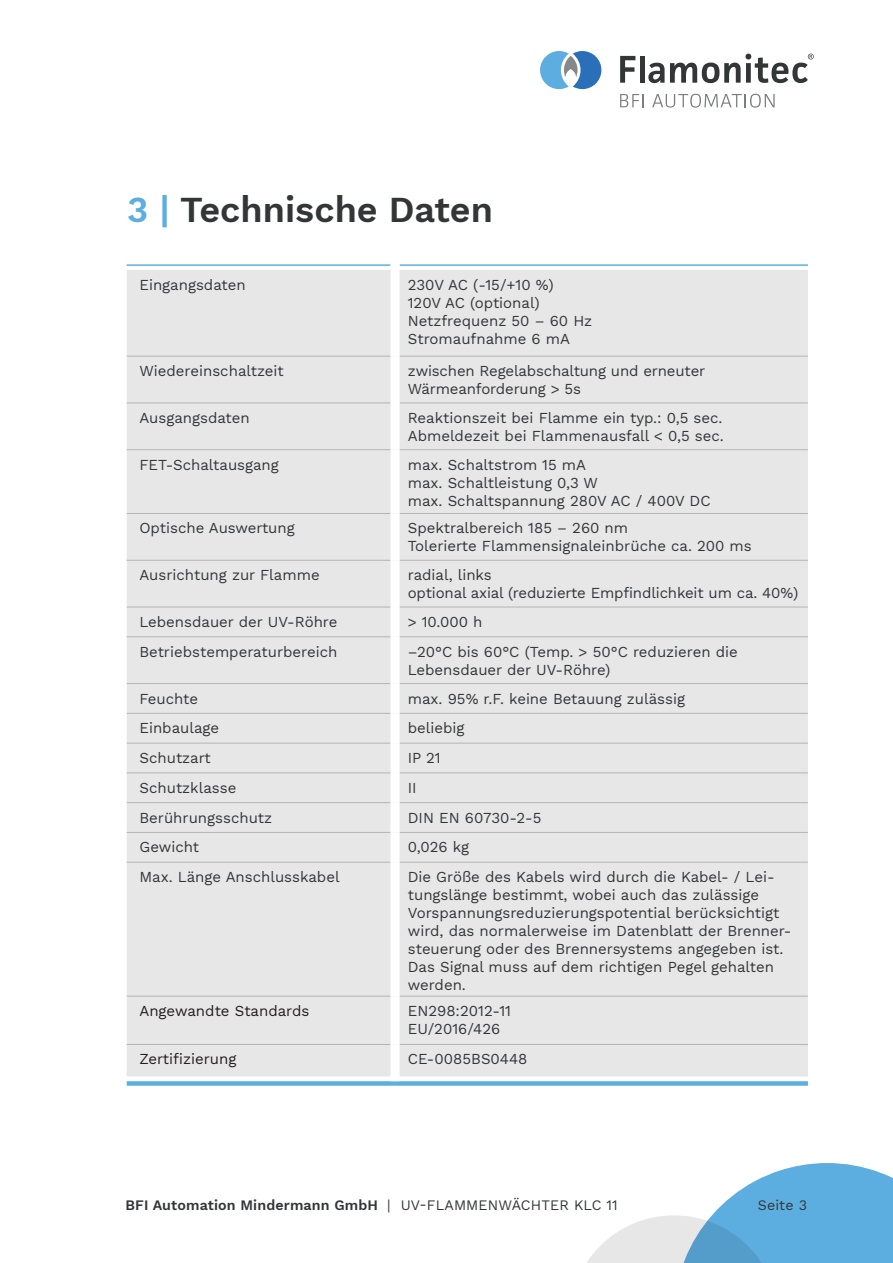
<style>
.page{position:relative;width:893px;height:1263px;background:#fff}
.page>*{position:absolute;margin:0;border:0;box-sizing:border-box;transform-origin:0 0}
.t1{font:600 36px "Work Sans";color:#333637}
.t2{font:15px/18px "Work Sans";color:#333637}
.t3{font:15px "Work Sans";color:#231f20}
.t4{font:600 14.25px "Work Sans";letter-spacing:.01em;color:#333637}
.t5{font:14.25px "Work Sans";letter-spacing:.01em;color:#333637}
.s1{color:#5daee0}
.s2{font-weight:400}
</style>
<div class="page">
<svg style="left:587px;top:1163px;width:306px;height:100px"></svg>
<svg style="left:620px;top:56px;width:15px;height:27px"></svg>
<hr style="left:640px;top:56px;width:4px;height:27px;background:#333637">
<svg style="left:620px;top:94px;width:24px;height:13px"></svg>
<svg style="left:652px;top:94px;width:123px;height:14px"></svg>
<svg style="left:540px;top:51px;width:61px;height:38px"></svg>
<svg style="left:648px;top:54px;width:166px;height:29px"></svg>
<div style="left:127px;top:270px;width:681px;height:802px;background:#e8e7e8"></div>
<hr style="left:127px;top:264px;width:264px;height:2px;background:#5daee0">
<hr style="left:400px;top:264px;width:408px;height:2px;background:#5daee0">
<hr style="left:127px;top:356px;width:264px;height:1px;background:#b3b4b4">
<hr style="left:400px;top:356px;width:408px;height:1px;background:#b3b4b4">
<hr style="left:127px;top:402px;width:264px;height:1px;background:#b3b4b4">
<hr style="left:400px;top:402px;width:408px;height:1px;background:#b3b4b4">
<hr style="left:127px;top:449px;width:264px;height:1px;background:#b3b4b4">
<hr style="left:400px;top:449px;width:408px;height:1px;background:#b3b4b4">
<hr style="left:127px;top:513px;width:264px;height:1px;background:#b3b4b4">
<hr style="left:400px;top:513px;width:408px;height:1px;background:#b3b4b4">
<hr style="left:127px;top:560px;width:264px;height:1px;background:#b3b4b4">
<hr style="left:400px;top:560px;width:408px;height:1px;background:#b3b4b4">
<hr style="left:127px;top:607px;width:264px;height:1px;background:#b3b4b4">
<hr style="left:400px;top:607px;width:408px;height:1px;background:#b3b4b4">
<hr style="left:127px;top:636px;width:264px;height:1px;background:#b3b4b4">
<hr style="left:400px;top:636px;width:408px;height:1px;background:#b3b4b4">
<hr style="left:127px;top:683px;width:264px;height:1px;background:#b3b4b4">
<hr style="left:400px;top:683px;width:408px;height:1px;background:#b3b4b4">
<hr style="left:127px;top:713px;width:264px;height:1px;background:#b3b4b4">
<hr style="left:400px;top:713px;width:408px;height:1px;background:#b3b4b4">
<hr style="left:127px;top:743px;width:264px;height:1px;background:#b3b4b4">
<hr style="left:400px;top:743px;width:408px;height:1px;background:#b3b4b4">
<hr style="left:127px;top:832px;width:264px;height:1px;background:#b3b4b4">
<hr style="left:400px;top:832px;width:408px;height:1px;background:#b3b4b4">
<hr style="left:127px;top:772px;width:264px;height:1px;background:#b3b4b4">
<hr style="left:400px;top:772px;width:408px;height:1px;background:#b3b4b4">
<hr style="left:127px;top:862px;width:264px;height:1px;background:#b3b4b4">
<hr style="left:400px;top:862px;width:408px;height:1px;background:#b3b4b4">
<hr style="left:127px;top:802px;width:264px;height:1px;background:#b3b4b4">
<hr style="left:400px;top:802px;width:408px;height:1px;background:#b3b4b4">
<div style="left:127px;top:1081px;width:268px;height:5px;background:#5daee0"></div>
<div style="left:395px;top:1081px;width:413px;height:5px;background:#5daee0"></div>
<hr style="left:127px;top:996px;width:264px;height:1px;background:#b3b4b4">
<hr style="left:400px;top:996px;width:408px;height:1px;background:#b3b4b4">
<hr style="left:127px;top:1072px;width:264px;height:4px;background:#e8e7e8">
<hr style="left:400px;top:1072px;width:408px;height:4px;background:#e8e7e8">
<hr style="left:127px;top:1044px;width:264px;height:1px;background:#b3b4b4">
<hr style="left:400px;top:1044px;width:408px;height:1px;background:#b3b4b4">
<div style="left:391px;top:270px;width:9px;height:86px;background:#fff"></div>
<div style="left:391px;top:356px;width:9px;height:47px;background:#fff"></div>
<div style="left:391px;top:403px;width:9px;height:47px;background:#fff"></div>
<div style="left:391px;top:450px;width:9px;height:63px;background:#fff"></div>
<div style="left:391px;top:513px;width:9px;height:47px;background:#fff"></div>
<div style="left:391px;top:560px;width:9px;height:47px;background:#fff"></div>
<div style="left:391px;top:607px;width:9px;height:30px;background:#fff"></div>
<div style="left:391px;top:637px;width:9px;height:47px;background:#fff"></div>
<div style="left:391px;top:684px;width:9px;height:29px;background:#fff"></div>
<div style="left:391px;top:713px;width:9px;height:30px;background:#fff"></div>
<div style="left:391px;top:743px;width:9px;height:30px;background:#fff"></div>
<div style="left:391px;top:773px;width:9px;height:30px;background:#fff"></div>
<div style="left:391px;top:803px;width:9px;height:29px;background:#fff"></div>
<div style="left:391px;top:832px;width:9px;height:30px;background:#fff"></div>
<div style="left:391px;top:862px;width:9px;height:134px;background:#fff"></div>
<div style="left:391px;top:996px;width:9px;height:48px;background:#fff"></div>
<div style="left:391px;top:1044px;width:9px;height:30px;background:#fff"></div>
<h1 class="t1" style="left:127px;top:182px;width:367px"><span class="s1">3 |</span> Technische Daten</h1>
<p class="t2" style="left:139px;top:275px;width:108px">Eingangsdaten</p>
<p class="t2" style="left:408px;top:275px;width:186px">230V AC (-15/+10 %)<br>120V AC (optional)<br>Netzfrequenz 50 – 60 Hz<br>Stromaufnahme 6 mA</p>
<p class="t2" style="left:139px;top:361px;width:146px">Wiedereinschaltzeit</p>
<p class="t2" style="left:408px;top:361px;width:299px">zwischen Regelabschaltung und erneuter<br>Wärmeanforderung &gt; 5s</p>
<p class="t2" style="left:139px;top:408px;width:112px">Ausgangsdaten</p>
<p class="t2" style="left:408px;top:408px;width:318px">Reaktionszeit bei Flamme ein typ.: 0,5 sec.<br>Abmeldezeit bei Flammenausfall &lt; 0,5 sec.</p>
<p class="t2" style="left:139px;top:455px;width:141px">FET-Schaltausgang</p>
<p class="t2" style="left:408px;top:455px;width:304px">max. Schaltstrom 15 mA<br>max. Schaltleistung 0,3 W<br>max. Schaltspannung 280V AC / 400V DC</p>
<p class="t2" style="left:139px;top:519px;width:157px">Optische Auswertung</p>
<p class="t2" style="left:408px;top:519px;width:346px">Spektralbereich 185 – 260 nm<br>Tolerierte Flammensignaleinbrüche ca. 200 ms</p>
<p class="t2" style="left:139px;top:565px;width:182px">Ausrichtung zur Flamme</p>
<p class="t2" style="left:408px;top:565px;width:392px">radial, links<br>optional axial (reduzierte Empfindlichkeit um ca. 40%)</p>
<p class="t2" style="left:139px;top:612px;width:200px">Lebensdauer der UV-Röhre</p>
<p class="t2" style="left:408px;top:612px;width:76px">&gt; 10.000 h</p>
<p class="t2" style="left:139px;top:642px;width:199px">Betriebstemperaturbereich</p>
<p class="t2" style="left:408px;top:642px;width:332px">–20°C bis 60°C (Temp. &gt; 50°C reduzieren die<br>Lebensdauer der UV-Röhre)</p>
<p class="t2" style="left:139px;top:689px;width:60px">Feuchte</p>
<p class="t2" style="left:408px;top:689px;width:279px">max. 95% r.F. keine Betauung zulässig</p>
<p class="t2" style="left:139px;top:718px;width:81px">Einbaulage</p>
<p class="t2" style="left:408px;top:718px;width:58px">beliebig</p>
<p class="t2" style="left:139px;top:748px;width:73px">Schutzart</p>
<p class="t2" style="left:408px;top:748px;width:34px">IP 21</p>
<p class="t2" style="left:139px;top:778px;width:98px">Schutzklasse</p>
<p class="t2" style="left:408px;top:778px;width:10px">II</p>
<p class="t2" style="left:139px;top:808px;width:134px">Berührungsschutz</p>
<p class="t2" style="left:408px;top:808px;width:135px">DIN EN 60730-2-5</p>
<p class="t2" style="left:139px;top:838px;width:61px">Gewicht</p>
<p class="t2" style="left:408px;top:838px;width:63px">0,026 kg</p>
<p class="t2" style="left:139px;top:867px;width:202px">Max. Länge Anschlusskabel</p>
<p class="t2" style="left:408px;top:867px;width:385px">Die Größe des Kabels wird durch die Kabel- / Lei&shy;tungslänge bestimmt, wobei auch das zulässige Vorspannungsreduzierungspotential berücksichtigt wird, das normalerweise im Datenblatt der Brenner&shy;steuerung oder des Brennersystems angegeben ist.<br>Das Signal muss auf dem richtigen Pegel gehalten werden.</p>
<p class="t3" style="left:139px;top:999px;width:172px">Angewandte Standards</p>
<p class="t2" style="left:408px;top:1001px;width:105px">EN298:2012-11<br>EU/2016/426</p>
<p class="t3" style="left:139px;top:1048px;width:98px">Zertifizierung</p>
<p class="t2" style="left:408px;top:1050px;width:121px">CE-0085BS0448</p>
<p class="t4" style="left:125px;top:1194px;width:494px">BFI Automation Mindermann GmbH <span class="s2">| UV-FLAMMENWÄCHTER KLC 11</span></p>
<p class="t5" style="left:758px;top:1194px;width:51px">Seite 3</p>
</div>
